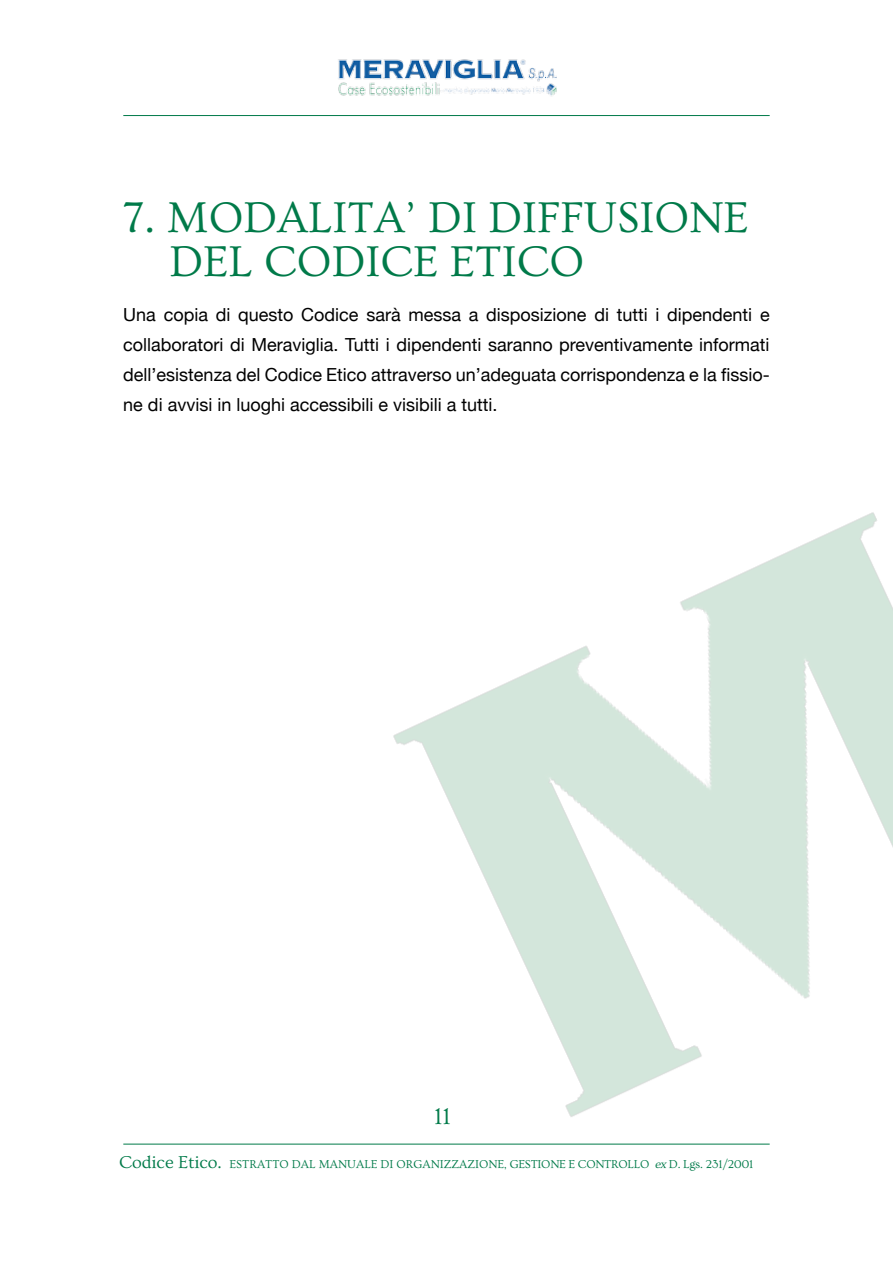
<style>
.page{position:relative;width:893px;height:1263px;background:#fff}
.page>*{position:absolute;margin:0;border:0;box-sizing:border-box;transform-origin:0 0}
.t1{font:45px/43.2px "Ovo";color:#007a49}
.t2{font:24px "Ovo";color:#007a49}
.t3{font:18px/30px "Helvetica Neue";color:#000;text-align:justify}
.t4{font:12px "Ovo";color:#007a49}
.s1{font-size:18px}
.s2{font-style:italic}
</style>
<div class="page">
<img style="left:338px;top:59px;width:219px;height:37px">
<hr style="left:123px;top:115px;width:647px;height:1px;background:#007a49">
<hr style="left:123px;top:1144px;width:647px;height:1px;background:#007a49">
<img style="left:334px;top:512px;width:559px;height:633px">
<h1 class="t1" style="left:169px;top:197px;width:581px;text-indent:-46px">7. MODALITA’ DI DIFFUSIONE<br>DEL CODICE ETICO</h1>
<p class="t3" style="left:123px;top:298px;width:648px">Una copia di questo Codice sarà messa a disposizione di tutti i dipendenti e collaboratori di Meraviglia. Tutti i dipendenti saranno preventivamente informati dell’esistenza del Codice Etico attraverso un’adeguata corrispondenza e la fissio&shy;ne di avvisi in luoghi accessibili e visibili a tutti.</p>
<h2 class="t2" style="left:434px;top:1103px;width:18px">11</h2>
<p class="t4" style="left:119px;top:1157px;width:636px"><span class="s1">CODICE ETICO.</span> ESTRATTO DAL MANUALE DI ORGANIZZAZIONE, GESTIONE E CONTROLLO <span class="s2">ex</span>D. LGS. 231/2001</p>
</div>
